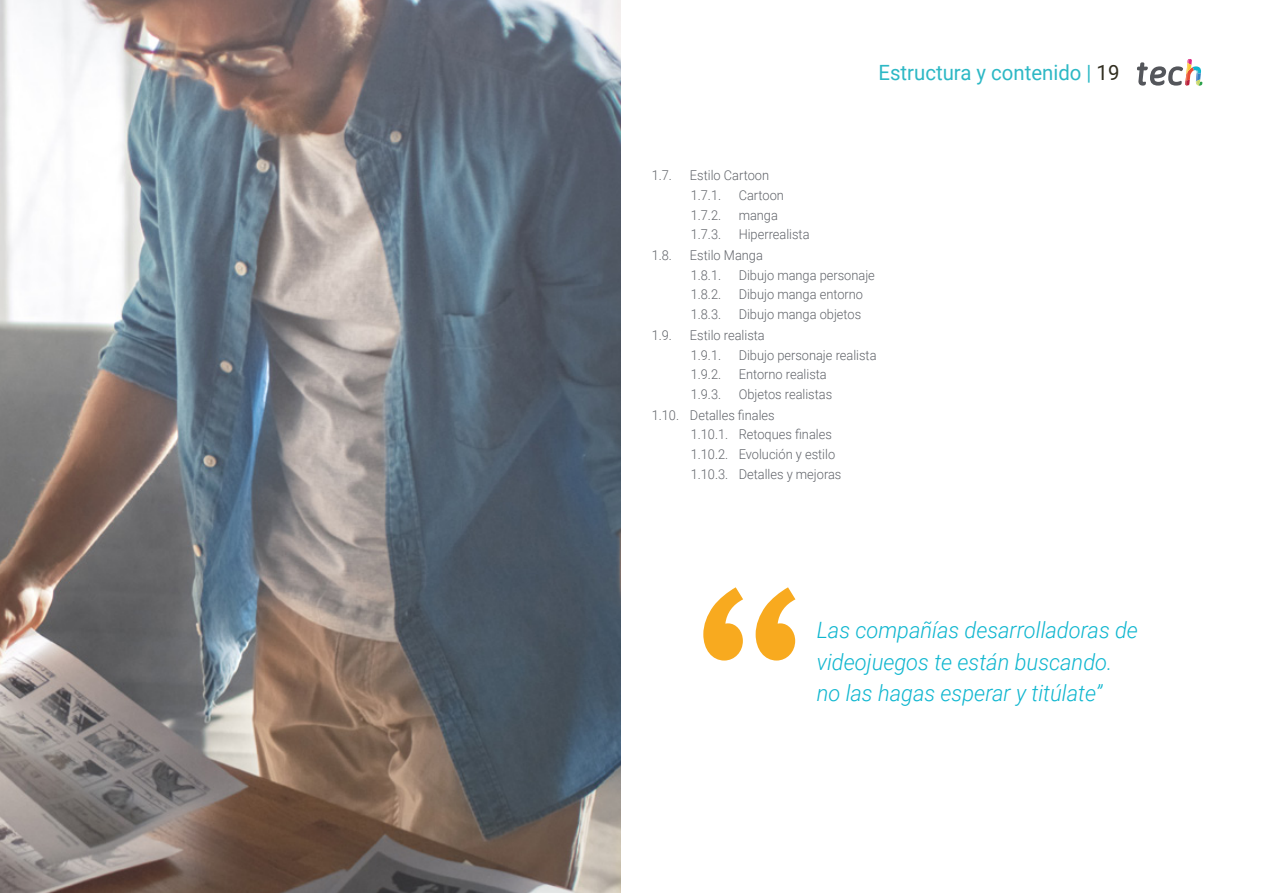
<style>
.page{position:relative;width:1263px;height:893px;background:#fff}
.page>*{position:absolute;margin:0;border:0;box-sizing:border-box;transform-origin:0 0}
.t1{font:italic 300 22.5px/31.5px "Roboto";color:#0fb6cf}
.t2{font:21px "Roboto";color:#2db8c5}
.t3{font:300 13.5px/19.6px "Roboto";color:#61646a;scale:.95 1}
.s1{color:#312e20}
</style>
<div class="page">
<img style="left:0;top:0;width:621px;height:893px">
<svg style="left:1137px;top:59px;width:65px;height:27px"></svg>
<svg style="left:703px;top:587px;width:92px;height:73px"></svg>
<p class="t3" style="left:652px;top:165px;width:23px">1.7.</p>
<p class="t3" style="left:690px;top:165px;width:85px">Estilo Cartoon<br>1.7.1.</p>
<p class="t3" style="left:739px;top:185px;width:49px">Cartoon</p>
<p class="t3" style="left:691px;top:204px;width:34px">1.7.2.</p>
<p class="t3" style="left:739px;top:204px;width:43px">manga</p>
<p class="t3" style="left:691px;top:224px;width:34px">1.7.3.</p>
<p class="t3" style="left:739px;top:224px;width:76px">Hiperrealista</p>
<h2 class="t2" style="left:878px;top:57px;width:242px">Estructura y contenido | <span class="s1">19</span></h2>
<p class="t3" style="left:652px;top:245px;width:23px">1.8.</p>
<p class="t3" style="left:690px;top:245px;width:78px">Estilo Manga<br>1.8.1.</p>
<p class="t3" style="left:739px;top:265px;width:145px">Dibujo manga personaje</p>
<p class="t3" style="left:691px;top:284px;width:34px">1.8.2.</p>
<p class="t3" style="left:739px;top:284px;width:132px">Dibujo manga entorno</p>
<p class="t3" style="left:691px;top:304px;width:34px">1.8.3.</p>
<p class="t3" style="left:739px;top:304px;width:130px">Dibujo manga objetos</p>
<p class="t3" style="left:652px;top:325px;width:23px">1.9.</p>
<p class="t3" style="left:690px;top:325px;width:80px">Estilo realista<br>1.9.1.</p>
<p class="t3" style="left:739px;top:344px;width:147px">Dibujo personaje realista</p>
<p class="t3" style="left:691px;top:364px;width:34px">1.9.2.</p>
<p class="t3" style="left:739px;top:364px;width:94px">Entorno realista</p>
<p class="t3" style="left:691px;top:384px;width:34px">1.9.3.</p>
<p class="t3" style="left:652px;top:383px;width:192px;line-height:20.7px;text-indent:87px">Objetos realistas<br>1.10. Detalles finales</p>
<p class="t3" style="left:691px;top:424px;width:160px">1.10.1. Retoques finales<br>1.10.2. Evolución y estilo<br>1.10.3. Detalles y mejoras</p>
<h1 class="t1" style="left:817px;top:613px;width:323px">Las compañías desarrolladoras de videojuegos te están buscando. no las hagas esperar y titúlate”</h1>
</div>
